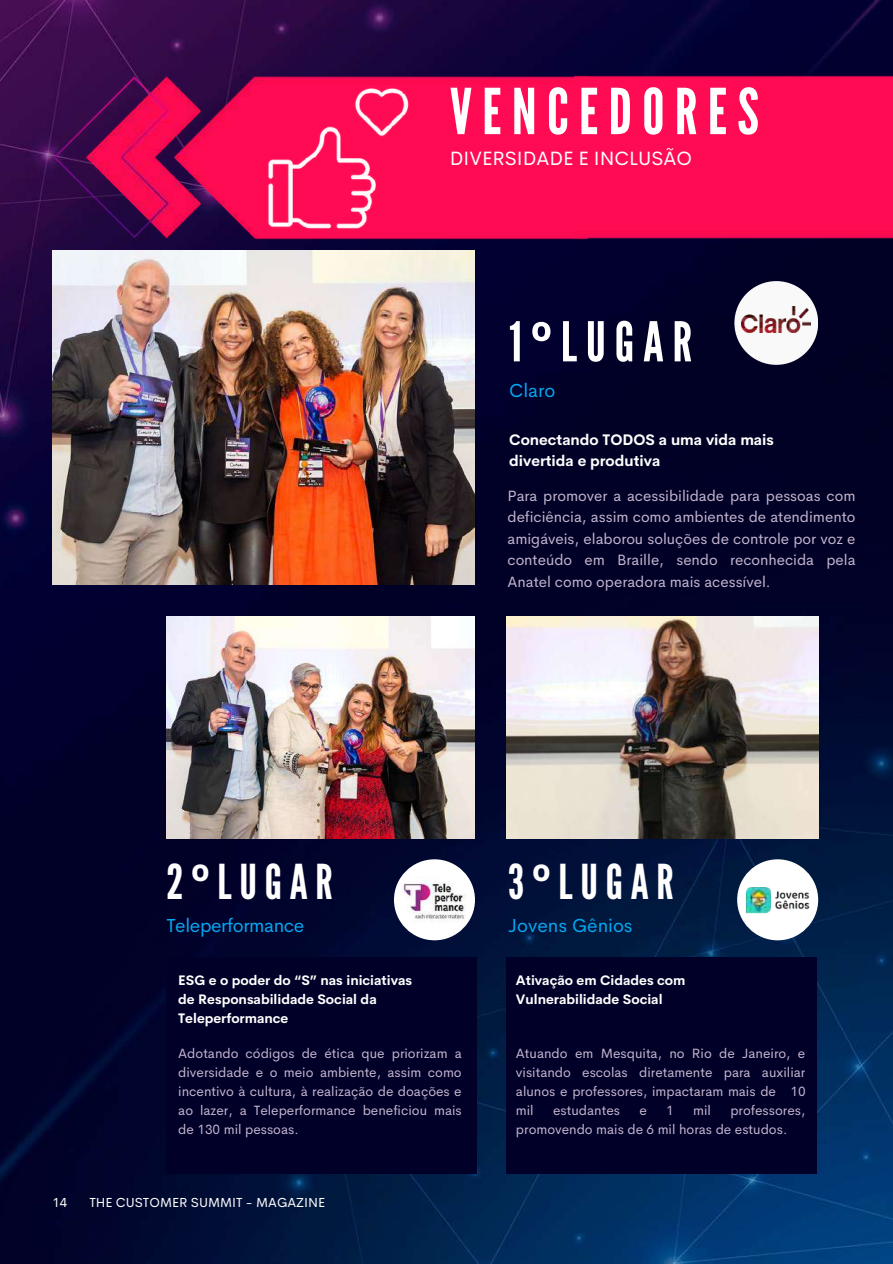
<style>
.page{position:relative;width:893px;height:1264px;background:#fff}
.page>*{position:absolute;margin:0;border:0;box-sizing:border-box;transform-origin:0 0}
.t1{font:63.15px "League Gothic";letter-spacing:.16em;color:#fff}
.t2{font:54.75px "League Gothic";letter-spacing:.16em;color:#fff}
.t3{font:48px "League Gothic";letter-spacing:.16em;color:#fff}
.t4{font:19.35px "Cerebri Sans";color:#fff}
.t5{font:18.9px "Cerebri Sans";letter-spacing:-.01em;color:#06a7f1}
.t6{font:15px/21.5px "Cerebri Sans";color:#c5b6ce;text-align:justify}
.t7{font:700 15px/21.3px "Cerebri Sans";color:#fff}
.t8{font:13.5px/19.2px "Cerebri Sans";color:#c5b6ce;text-align:justify}
.t9{font:700 13.5px/19.2px "Cerebri Sans";color:#fff}
.t10{font:13.2px "Cerebri Sans";color:#fff}
.s1{font-family:"Noto Sans";font-weight:700}
</style>
<div class="page">
<img style="left:0;top:0;width:892px;height:1263px">
<div style="left:506px;top:957px;width:311px;height:217px;background:#000028"></div>
<div style="left:166px;top:957px;width:311px;height:217px;background:#000028"></div>
<img style="left:53px;top:251px;width:421px;height:333px">
<img style="left:506px;top:616px;width:312px;height:222px">
<img style="left:166px;top:616px;width:308px;height:222px">
<img style="left:53px;top:75px;width:534px;height:165px">
<div style="left:575px;top:76px;width:317px;height:164px;background:#ff0b53"></div>
<div style="left:734px;top:281px;width:84px;height:84px;background:#f9f9f9;border-radius:50%"></div>
<div style="left:394px;top:859px;width:81px;height:81px;background:#fff;border-radius:50%"></div>
<div style="left:737px;top:859px;width:81px;height:81px;background:#fff;border-radius:50%"></div>
<img style="left:264px;top:83px;width:148px;height:149px">
<img style="left:741px;top:306px;width:69px;height:26px">
<img style="left:402px;top:876px;width:64px;height:46px">
<img style="left:745px;top:887px;width:65px;height:27px">
<h1 class="t1" style="left:450px;top:75px;width:310px">VENCEDORES</h1>
<h3 class="t4" style="left:450px;top:145px;width:243px">DIVERSIDADE E INCLUSÃO</h3>
<h2 class="t2" style="left:509px;top:310px;width:184px">1<span class="s1">º</span>LUGAR</h2>
<h3 class="t5" style="left:509px;top:378px;width:48px">Claro</h3>
<p class="t7" style="left:509px;top:428px;width:266px">Conectando TODOS a uma vida mais divertida e produtiva</p>
<h3 class="t3" style="left:166px;top:853px;width:168px">2<span class="s1">º</span>LUGAR</h3>
<h3 class="t5" style="left:166px;top:913px;width:139px">Teleperformance</h3>
<p class="t6" style="left:507px;top:485px;width:349px">Para promover a acessibilidade para pessoas com deficiência, assim como ambientes de atendimento amigáveis, elaborou soluções de controle por voz e conteúdo em Braille, sendo reconhecida pela Anatel como operadora mais acessível.</p>
<h3 class="t3" style="left:508px;top:853px;width:167px">3<span class="s1">º</span>LUGAR</h3>
<h3 class="t5" style="left:508px;top:913px;width:126px">Jovens Gênios</h3>
<p class="t9" style="left:178px;top:970px;width:235px">ESG e o poder do “S” nas iniciativas de Responsabilidade Social da<br>Teleperformance</p>
<p class="t9" style="left:516px;top:970px;width:171px">Ativação em Cidades com<br>Vulnerabilidade Social</p>
<p class="t8" style="left:178px;top:1043px;width:285px">Adotando códigos de ética que priorizam a diversidade e o meio ambiente, assim como incentivo à cultura, à realização de doações e ao lazer, a Teleperformance beneficiou mais de 130 mil pessoas.</p>
<p class="t10" style="left:53px;top:1193px;width:16px">14</p>
<p class="t10" style="left:89px;top:1194px;width:237px">THE CUSTOMER SUMMIT - MAGAZINE</p>
<p class="t8" style="left:516px;top:1043px;width:291px">Atuando em Mesquita, no Rio de Janeiro, e visitando escolas diretamente para auxiliar alunos e professores, impactaram mais de 10 mil</p>
<p class="t8" style="left:516px;top:1100px;width:291px;text-indent:214px">professores, promovendo mais de 6 mil horas de estudos.</p>
<p class="t8" style="left:553px;top:1100px;width:68px">estudantes</p>
<p class="t8" style="left:639px;top:1100px;width:9px">e</p>
<p class="t8" style="left:666px;top:1100px;width:9px">1</p>
<p class="t8" style="left:693px;top:1100px;width:19px">mil</p>
</div>
